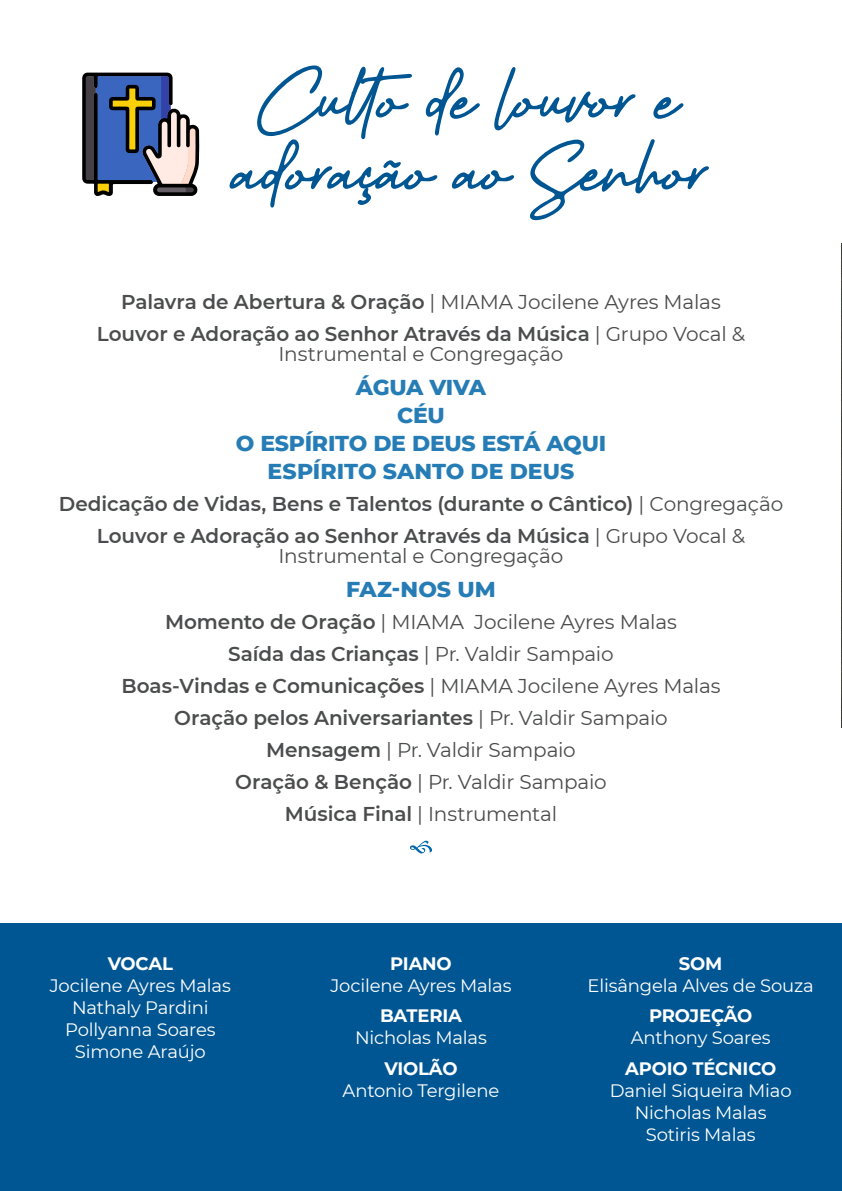
<style>
.page{position:relative;width:842px;height:1191px;background:#fff}
.page>*{position:absolute;margin:0;border:0;box-sizing:border-box;transform-origin:0 0}
.Titulo_1{font:112px "Better Yesterday italic";color:#005693}
.Música{font:800 22px "Montserrat";letter-spacing:-.01em;color:#267db6}
.Música_última{font:800 22px "Montserrat";color:#267db6}
.Lista_1_linha{font:600 20px/20px "Montserrat";letter-spacing:-.005em;color:#4b4c4d;text-align:center}
.Lista_1_linha-2{font:20px "Montserrat";letter-spacing:-.015em;color:#4b4c4d}
.Texto_rodapé_f{font:18px "Montserrat";letter-spacing:-.01em;color:#fff}
.Título_rodapé{font:700 18px "Montserrat";letter-spacing:-.01em;color:#fff}
.s1{font-weight:400}
.s2{font-weight:600}
</style>
<div class="page">
<img style="left:841px;top:243px;width:1px;height:485px">
<svg style="left:82px;top:73px;width:117px;height:123px;background:#6b748a"></svg>
<div style="left:0;top:923px;width:842px;height:268px;background:#005693"></div>
<svg style="left:410px;top:840px;width:22px;height:13px"></svg>
<p class="Titulo_1" style="left:255px;top:47px;width:418px">Culto de louvor e</p>
<p class="Titulo_1" style="left:226px;top:119px;width:476px">adoração ao Senhor</p>
<p class="Lista_1_linha" style="left:121px;top:291px;width:601px">Palavra de Abertura &amp; Oração <span class="s1">| MIAMA Jocilene Ayres Malas</span></p>
<p class="Lista_1_linha" style="left:97px;top:323px;width:650px">Louvor e Adoração ao Senhor Através da Música <span class="s1">| Grupo Vocal &amp;<br>Instrumental e Congregação</span></p>
<p class="Música" style="left:356px;top:371px;width:132px">ÁGUA VIVA</p>
<p class="Música" style="left:397px;top:399px;width:49px">CÉU</p>
<p class="Música" style="left:236px;top:427px;width:372px">O ESPÍRITO DE DEUS ESTÁ AQUI</p>
<p class="Música_última" style="left:268px;top:455px;width:308px">ESPÍRITO SANTO DE DEUS</p>
<p class="Lista_1_linha" style="left:59px;top:493px;width:726px">Dedicação de Vidas, Bens e Talentos (durante o Cântico) <span class="s1">| Congregação</span></p>
<p class="Lista_1_linha" style="left:97px;top:525px;width:650px">Louvor e Adoração ao Senhor Através da Música <span class="s1">| Grupo Vocal &amp;<br>Instrumental e Congregação</span></p>
<p class="Música_última" style="left:346px;top:573px;width:151px">FAZ-NOS UM</p>
<p class="Lista_1_linha-2" style="left:165px;top:608px;width:513px"><span class="s2">Momento de Oração</span> | MIAMA Jocilene Ayres Malas</p>
<p class="Lista_1_linha-2" style="left:228px;top:640px;width:387px"><span class="s2">Saída das Crianças</span> | Pr. Valdir Sampaio</p>
<p class="Lista_1_linha" style="left:121px;top:675px;width:601px">Boas-Vindas e Comunicações <span class="s1">| MIAMA Jocilene Ayres Malas</span></p>
<p class="Lista_1_linha" style="left:174px;top:707px;width:495px">Oração pelos Aniversariantes <span class="s1">| Pr. Valdir Sampaio</span></p>
<p class="Lista_1_linha-2" style="left:266px;top:736px;width:311px"><span class="s2">Mensagem</span> | Pr. Valdir Sampaio</p>
<p class="Lista_1_linha-2" style="left:235px;top:768px;width:373px"><span class="s2">Oração &amp; Benção</span> | Pr. Valdir Sampaio</p>
<p class="Lista_1_linha-2" style="left:285px;top:800px;width:274px"><span class="s2">Música Final</span> | Instrumental</p>
<p class="Título_rodapé" style="left:108px;top:950px;width:67px">VOCAL</p>
<p class="Texto_rodapé_f" style="left:50px;top:972px;width:183px">Jocilene Ayres Malas</p>
<p class="Texto_rodapé_f" style="left:72px;top:994px;width:138px">Nathaly Pardini</p>
<p class="Texto_rodapé_f" style="left:65px;top:1016px;width:152px">Pollyanna Soares</p>
<p class="Texto_rodapé_f" style="left:75px;top:1038px;width:132px">Simone Araújo</p>
<p class="Título_rodapé" style="left:390px;top:950px;width:63px">PIANO</p>
<p class="Texto_rodapé_f" style="left:330px;top:972px;width:183px">Jocilene Ayres Malas</p>
<p class="Título_rodapé" style="left:380px;top:1002px;width:83px">BATERIA</p>
<p class="Texto_rodapé_f" style="left:355px;top:1025px;width:133px">Nicholas Malas</p>
<p class="Título_rodapé" style="left:384px;top:1055px;width:75px">VIOLÃO</p>
<p class="Texto_rodapé_f" style="left:343px;top:1077px;width:158px">Antonio Tergilene</p>
<p class="Título_rodapé" style="left:679px;top:950px;width:45px">SOM</p>
<p class="Texto_rodapé_f" style="left:588px;top:972px;width:228px">Elisângela Alves de Souza</p>
<p class="Título_rodapé" style="left:649px;top:1002px;width:105px">PROJEÇÃO</p>
<p class="Texto_rodapé_f" style="left:631px;top:1025px;width:141px">Anthony Soares</p>
<p class="Título_rodapé" style="left:625px;top:1055px;width:153px">APOIO TÉCNICO</p>
<p class="Texto_rodapé_f" style="left:610px;top:1077px;width:183px">Daniel Siqueira Miao</p>
<p class="Texto_rodapé_f" style="left:635px;top:1099px;width:133px">Nicholas Malas</p>
<p class="Texto_rodapé_f" style="left:646px;top:1121px;width:111px">Sotiris Malas</p>
</div>
